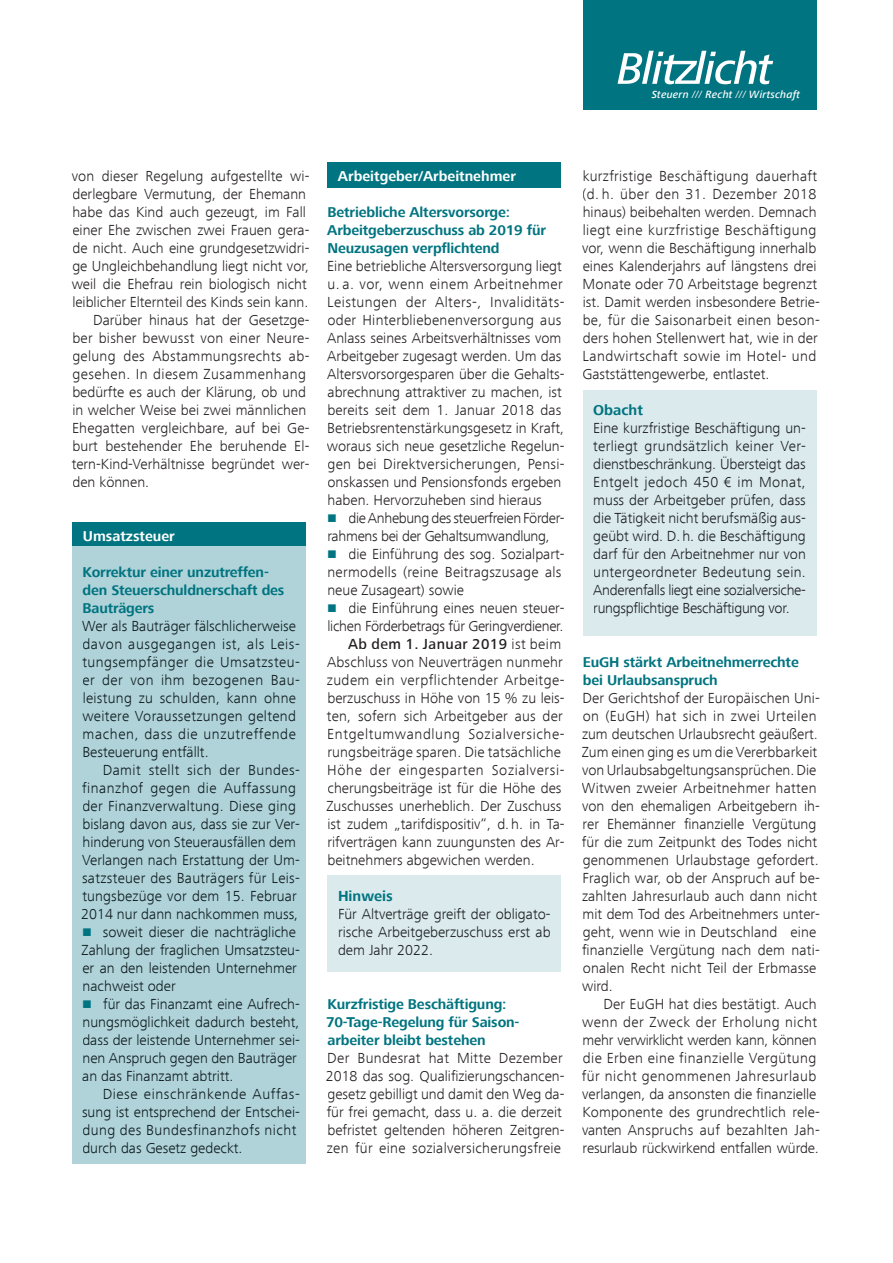
<style>
.page{position:relative;width:893px;height:1263px;background:#fff}
.page>*{position:absolute;margin:0;border:0;box-sizing:border-box;transform-origin:0 0}
.t1{font:300 15px/18px "Frutiger Next Com";color:#231f20}
.t2{font:300 15px/18px "Frutiger Next Com";color:#0c191d}
.t3{font:300 15px/18px "Frutiger Next Com";letter-spacing:-.01em;color:#1a1c1f;text-align:justify}
.t4{font:300 15px/18px "Frutiger Next Com";letter-spacing:.02em;color:#0c191d}
.t5{font:300 15px/18px "Frutiger Next Com";letter-spacing:.03em;color:#0c191d}
.t6{font:300 15px/18px "Frutiger Next Com";letter-spacing:-.02em;color:#231f20}
.t7{font:300 15px "Frutiger Next Com";letter-spacing:.04em;color:#231f20}
.t8{font:300 15px "Frutiger Next Com";letter-spacing:.03em;color:#231f20}
.t9{font:300 15px "Frutiger Next Com";letter-spacing:.02em;color:#231f20}
.t10{font:500 15px "Frutiger Next Com";letter-spacing:.03em;color:#231f20}
.t11{font:700 15px "Frutiger Next Com";color:#007480}
.t12{font:700 14.7px/18px "Frutiger Next Com";letter-spacing:-.01em;color:#007480}
.t13{font:700 14.7px "Frutiger Next Com";color:#fff}
.t14{font:italic 500 10.8px "Frutiger Next Com";letter-spacing:.02em;color:#fff}
.s1{font-weight:400}
.s2{color:#007480}
.s3{font-weight:300}
</style>
<div class="page">
<div style="left:72px;top:523px;width:234px;height:25px;background:#007480"></div>
<div style="left:72px;top:546px;width:234px;height:617px;background:#b0d3d9"></div>
<div style="left:327px;top:163px;width:234px;height:25px;background:#007480"></div>
<div style="left:327px;top:875px;width:234px;height:97px;background:#dbeaed"></div>
<div style="left:583px;top:390px;width:233px;height:246px;background:#dbeaed"></div>
<div style="left:583px;top:0;width:233px;height:110px;background:#007480"></div>
<svg style="left:617px;top:51px;width:156px;height:33px"></svg>
<p class="t14" style="left:652px;top:88px;width:150px">Steuern <span class="s1">///</span> Recht <span class="s1">///</span> Wirtschaft</p>
<p class="t1" style="left:72px;top:167px;width:239px">von dieser Regelung aufgestellte wi-</p>
<p class="t1" style="left:73px;top:185px;width:235px">derlegbare Vermutung, der Ehemann</p>
<p class="t1" style="left:72px;top:203px;width:235px">habe das Kind auch gezeugt, im Fall</p>
<p class="t1" style="left:72px;top:221px;width:238px">einer Ehe zwischen zwei Frauen gera-</p>
<p class="t1" style="left:73px;top:239px;width:238px">de nicht. Auch eine grundgesetzwidri-</p>
<p class="t1" style="left:72px;top:257px;width:238px">ge Ungleichbehandlung liegt nicht vor,</p>
<p class="t1" style="left:72px;top:275px;width:237px">weil die Ehefrau rein biologisch nicht</p>
<p class="t1" style="left:72px;top:293px;width:238px">leiblicher Elternteil des Kinds sein kann.</p>
<p class="t1" style="left:93px;top:311px;width:218px">Darüber hinaus hat der Gesetzge-</p>
<p class="t9" style="left:72px;top:329px;width:239px">ber bisher bewusst von einer Neure-</p>
<p class="t9" style="left:72px;top:347px;width:239px">gelung des Abstammungsrechts ab-</p>
<p class="t8" style="left:72px;top:365px;width:235px">gesehen. In diesem Zusammenhang</p>
<p class="t1" style="left:72px;top:383px;width:235px">bedürfte es auch der Klärung, ob und</p>
<p class="t1" style="left:72px;top:401px;width:235px">in welcher Weise bei zwei männlichen</p>
<p class="t1" style="left:72px;top:419px;width:239px">Ehegatten vergleichbare, auf bei Ge-</p>
<p class="t1" style="left:72px;top:437px;width:239px">burt bestehender Ehe beruhende El-</p>
<p class="t1" style="left:72px;top:455px;width:239px">tern-Kind-Verhältnisse begründet wer-</p>
<p class="t1" style="left:73px;top:473px;width:78px">den können.</p>
<p class="t13" style="left:83px;top:527px;width:94px">Umsatzsteuer</p>
<p class="t12" style="left:83px;top:563px;width:203px">Korrektur einer unzutreffen&shy;den Steuerschuldnerschaft des<br>Bauträgers</p>
<p class="t4" style="left:82px;top:617px;width:219px">Wer als Bauträger fälschlicherweise davon ausgegangen ist, als Leis&shy;tungsempfänger die Umsatzsteu&shy;er der von ihm bezogenen Bau&shy;leistung zu schulden, kann ohne weitere Voraussetzungen geltend machen, dass die unzutreffende<br>Besteuerung entfällt.</p>
<p class="t2" style="left:81px;top:761px;width:220px;text-indent:22px">Damit stellt sich der Bundes&shy;finanzhof gegen die Auffassung der Finanzverwaltung. Diese ging bislang davon aus, dass sie zur Ver&shy;hinderung von Steuerausfällen dem Verlangen nach Erstattung der Um&shy;satzsteuer des Bauträgers für Leis&shy;tungsbezüge vor dem 15. Februar 2014 nur dann nachkommen muss,</p>
<p class="t2" style="left:82px;top:923px;width:220px"><span class="s2">■</span> soweit dieser die nachträgliche<br>Zahlung der fraglichen Umsatzsteu&shy;er an den leistenden Unternehmer nachweist oder</p>
<p class="t2" style="left:82px;top:995px;width:219px"><span class="s2">■</span> für das Finanzamt eine Aufrech&shy;nungsmöglichkeit dadurch besteht, dass der leistende Unternehmer sei&shy;nen Anspruch gegen den Bauträger an das Finanzamt abtritt.</p>
<p class="t5" style="left:82px;top:1085px;width:219px;text-indent:21px">Diese einschränkende Auffas&shy;sung ist entsprechend der Entschei&shy;dung des Bundesfinanzhofs nicht durch das Gesetz gedeckt.</p>
<p class="t13" style="left:338px;top:167px;width:180px">Arbeitgeber/Arbeitnehmer</p>
<p class="t12" style="left:327px;top:203px;width:220px">Betriebliche Altersvorsorge:<br>Arbeitgeberzuschuss ab 2019 für<br>Neuzusagen verpflichtend</p>
<p class="t1" style="left:327px;top:257px;width:239px">Eine betriebliche Altersversorgung liegt u. a. vor, wenn einem Arbeitnehmer Leistungen der Alters-, Invaliditäts&shy;oder Hinterbliebenenversorgung aus Anlass seines Arbeitsverhältnisses vom Arbeitgeber zugesagt werden. Um das Altersvorsorgesparen über die Gehalts&shy;abrechnung attraktiver zu machen, ist bereits seit dem 1. Januar 2018 das Betriebsrentenstärkungsgesetz in Kraft, woraus sich neue gesetzliche Regelun&shy;gen bei Direktversicherungen, Pensi&shy;onskassen und Pensionsfonds ergeben haben. Hervorzuheben sind hieraus</p>
<p class="t6" style="left:327px;top:509px;width:239px"><span class="s2">■</span> die Anhebung des steuerfreien Förder&shy;rahmens bei der Gehaltsumwandlung,</p>
<p class="t1" style="left:327px;top:545px;width:239px"><span class="s2">■</span> die Einführung des sog. Sozialpart&shy;nermodells (reine Beitragszusage als neue Zusageart) sowie</p>
<p class="t1" style="left:327px;top:599px;width:239px"><span class="s2">■</span> die Einführung eines neuen steuer-</p>
<p class="t6" style="left:327px;top:617px;width:238px">lichen Förderbetrags für Geringverdiener.</p>
<p class="t10" style="left:348px;top:635px;width:215px">Ab dem 1. Januar 2019 <span class="s3">ist beim</span></p>
<p class="t1" style="left:327px;top:653px;width:237px">Abschluss von Neuverträgen nunmehr</p>
<p class="t8" style="left:327px;top:671px;width:239px">zudem ein verpflichtender Arbeitge-</p>
<p class="t1" style="left:327px;top:689px;width:239px">berzuschuss in Höhe von 15 % zu leis-</p>
<p class="t1" style="left:327px;top:707px;width:237px">ten, sofern sich Arbeitgeber aus der</p>
<p class="t7" style="left:327px;top:725px;width:239px">Entgeltumwandlung Sozialversiche-</p>
<p class="t1" style="left:327px;top:743px;width:235px">rungsbeiträge sparen. Die tatsächliche</p>
<p class="t7" style="left:327px;top:761px;width:239px">Höhe der eingesparten Sozialversi-</p>
<p class="t1" style="left:328px;top:779px;width:235px">cherungsbeiträge ist für die Höhe des</p>
<p class="t1" style="left:326px;top:797px;width:236px">Zuschusses unerheblich. Der Zuschuss</p>
<p class="t1" style="left:327px;top:815px;width:239px">ist zudem „tarifdispositiv“, d. h. in Ta-</p>
<p class="t1" style="left:327px;top:833px;width:239px">rifverträgen kann zuungunsten des Ar-</p>
<p class="t1" style="left:327px;top:851px;width:209px">beitnehmers abgewichen werden.</p>
<p class="t11" style="left:338px;top:887px;width:56px">Hinweis</p>
<p class="t3" style="left:338px;top:905px;width:214px">Für Altverträge greift der obligato&shy;rische Arbeitgeberzuschuss erst ab dem Jahr 2022.</p>
<p class="t12" style="left:326px;top:995px;width:195px">Kurzfristige Beschäftigung:<br>70-Tage-Regelung für Saison&shy;arbeiter bleibt bestehen</p>
<p class="t1" style="left:326px;top:1049px;width:240px">Der Bundesrat hat Mitte Dezember 2018 das sog. Qualifizierungschancen&shy;gesetz gebilligt und damit den Weg da&shy;für frei gemacht, dass u. a. die derzeit befristet geltenden höheren Zeitgren&shy;zen für eine sozialversicherungsfreie</p>
<p class="t1" style="left:582px;top:167px;width:239px">kurzfristige Beschäftigung dauerhaft (d. h. über den 31. Dezember 2018 hinaus) beibehalten werden. Demnach liegt eine kurzfristige Beschäftigung vor, wenn die Beschäftigung innerhalb eines Kalenderjahrs auf längstens drei Monate oder 70 Arbeitstage begrenzt ist. Damit werden insbesondere Betrie&shy;be, für die Saisonarbeit einen beson&shy;ders hohen Stellenwert hat, wie in der Landwirtschaft sowie im Hotel- und Gaststättengewerbe, entlastet.</p>
<p class="t11" style="left:593px;top:401px;width:51px">Obacht</p>
<p class="t3" style="left:593px;top:419px;width:214px">Eine kurzfristige Beschäftigung un&shy;terliegt grundsätzlich keiner Ver&shy;dienstbeschränkung. Übersteigt das Entgelt jedoch 450 € im Monat, muss der Arbeitgeber prüfen, dass die Tätigkeit nicht berufsmäßig aus&shy;geübt wird. D. h. die Beschäftigung darf für den Arbeitnehmer nur von untergeordneter Bedeutung sein.<br>Anderenfalls liegt eine sozialversiche&shy;rungspflichtige Beschäftigung vor.</p>
<p class="t12" style="left:583px;top:653px;width:218px">EuGH stärkt Arbeitnehmerrechte bei Urlaubsanspruch</p>
<p class="t1" style="left:582px;top:689px;width:240px">Der Gerichtshof der Europäischen Uni&shy;on (EuGH) hat sich in zwei Urteilen zum deutschen Urlaubsrecht geäußert.<br>Zum einen ging es um die Vererbbarkeit von Urlaubsabgeltungsansprüchen. Die Witwen zweier Arbeitnehmer hatten von den ehemaligen Arbeitgebern ih&shy;rer Ehemänner finanzielle Vergütung für die zum Zeitpunkt des Todes nicht genommenen Urlaubstage gefordert.<br>Fraglich war, ob der Anspruch auf be&shy;zahlten Jahresurlaub auch dann nicht mit dem Tod des Arbeitnehmers unter&shy;geht, wenn wie in Deutschland eine finanzielle Vergütung nach dem nati&shy;onalen Recht nicht Teil der Erbmasse wird.</p>
<p class="t1" style="left:582px;top:995px;width:239px;text-indent:22px">Der EuGH hat dies bestätigt. Auch wenn der Zweck der Erholung nicht mehr verwirklicht werden kann, können die Erben eine finanzielle Vergütung für nicht genommenen Jahresurlaub verlangen, da ansonsten die finanzielle Komponente des grundrechtlich rele&shy;vanten Anspruchs auf bezahlten Jah&shy;resurlaub rückwirkend entfallen würde.</p>
</div>
